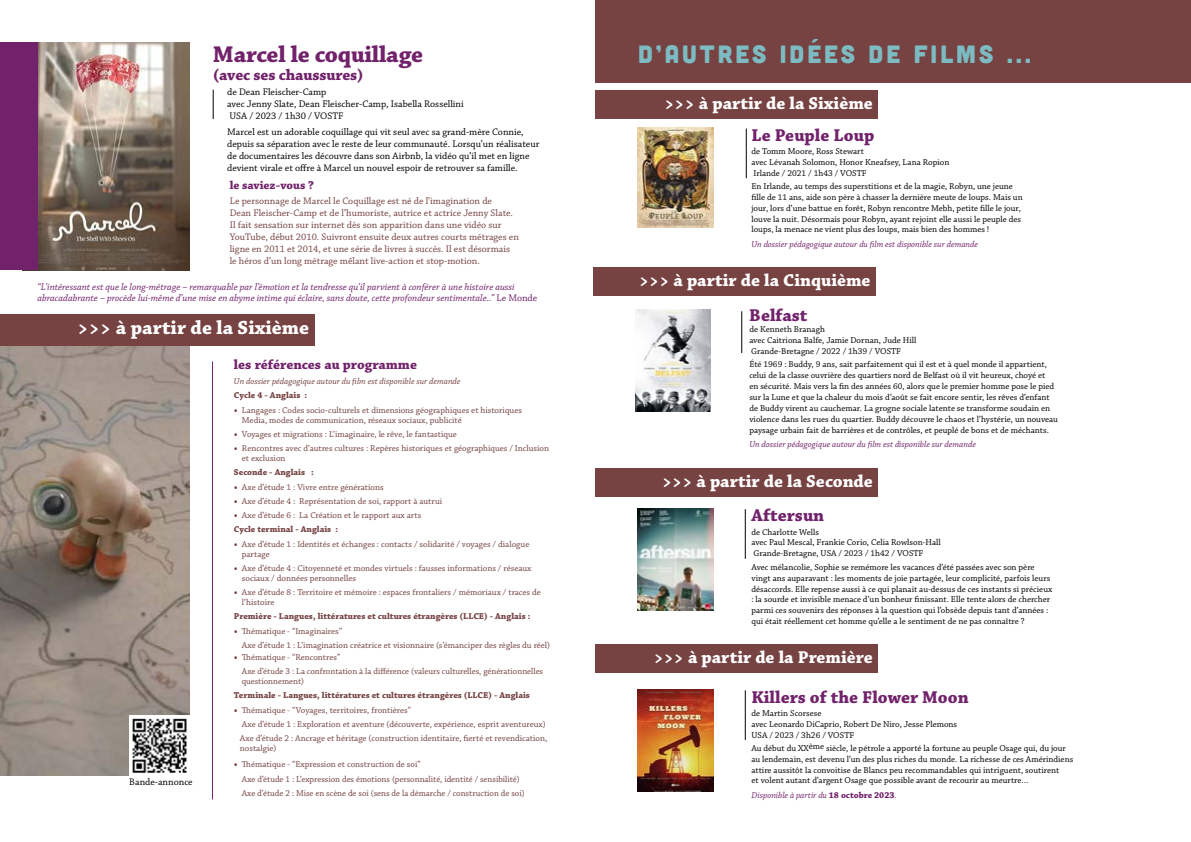
<style>
.page{position:relative;width:1191px;height:842px;background:#fff}
.page>*{position:absolute;margin:0;border:0;box-sizing:border-box;transform-origin:0 0}
.t1{font:25px "Cubano";letter-spacing:.12em;color:#7cbbc2}
.t2{font:700 24px "Chaparral Pro";letter-spacing:-.01em;color:#71226b}
.t3{font:700 20px "Chaparral Pro";color:#fff}
.t4{font:700 18px "Chaparral Pro";color:#fff}
.t5{font:700 18px "Chaparral Pro";color:#71226b}
.t6{font:700 16px "Chaparral Pro";letter-spacing:-.01em;color:#71226b}
.t7{font:700 14px "Chaparral Pro";color:#71226b}
.t8{font:700 12px "Chaparral Pro";color:#71226b}
.t9{font:10px/12px "Chaparral Pro";color:#000}
.t10{font:10px/12px "Chaparral Pro";color:#764242}
.t11{font:italic 10px/11px "Chaparral Pro";color:#71226b}
.t12{font:9px/10.8px "Chaparral Pro";color:#000}
.t13{font:9px/14.3px "Chaparral Pro";color:#764242}
.t14{font:700 9px "Chaparral Pro";color:#764242}
.t15{font:italic 9px "Chaparral Pro";color:#71226b}
.t16{font:italic 9px "Chaparral Pro";color:#764242}
.s1{font-style:normal}
.s2{font-size:13px}
.s3{font-weight:700}
.s4{font-weight:700;font-style:normal}
</style>
<div class="page">
<img style="left:0;top:345px;width:189px;height:430px">
<div style="left:0;top:314px;width:315px;height:31px;background:#764242"></div>
<img style="left:37px;top:43px;width:153px;height:227px">
<div style="left:0;top:43px;width:37px;height:227px;background:#71226b"></div>
<svg style="left:213px;top:90px;width:1px;height:29px"></svg>
<hr style="left:212px;top:361px;width:1px;height:438px;background:#71226b">
<img style="left:130px;top:716px;width:59px;height:59px">
<div style="left:595px;top:91px;width:283px;height:28px;background:#764242"></div>
<img style="left:638px;top:127px;width:75px;height:101px">
<div style="left:595px;top:468px;width:283px;height:28px;background:#764242"></div>
<img style="left:635px;top:309px;width:76px;height:103px">
<img style="left:638px;top:508px;width:75px;height:102px">
<div style="left:595px;top:644px;width:283px;height:28px;background:#764242"></div>
<img style="left:638px;top:689px;width:75px;height:103px">
<div style="left:595px;top:0;width:596px;height:82px;background:#764242"></div>
<hr style="left:745px;top:690px;width:1px;height:50px;background:#000">
<hr style="left:745px;top:509px;width:1px;height:50px;background:#000">
<hr style="left:741px;top:311px;width:1px;height:42px;background:#000">
<hr style="left:746px;top:129px;width:1px;height:49px;background:#000">
<div style="left:593px;top:268px;width:282px;height:28px;background:#764242"></div>
<h2 class="t2" style="left:213px;top:40px;width:212px">Marcel le coquillage</h2>
<h3 class="t6" style="left:213px;top:65px;width:152px">(avec ses chaussures)</h3>
<p class="t9" style="left:227px;top:86px;width:238px">de Dean Fleischer-Camp<br>avec Jenny Slate, Dean Fleischer-Camp, Isabella Rossellini<br>USA / 2023 / 1h30 / VOSTF</p>
<p class="t9" style="left:227px;top:126px;width:314px">Marcel est un adorable coquillage qui vit seul avec sa grand-mère Connie, depuis sa séparation avec le reste de leur communauté. Lorsqu’un réalisateur de documentaires les découvre dans son Airbnb, la vidéo qu’il met en ligne devient virale et offre à Marcel un nouvel espoir de retrouver sa famille.</p>
<h3 class="t8" style="left:230px;top:178px;width:86px">le saviez-vous ?</h3>
<p class="t10" style="left:230px;top:195px;width:291px">Le personnage de Marcel le Coquillage est né de l’imagination de<br>Dean Fleischer-Camp et de l’humoriste, autrice et actrice Jenny Slate.<br>Il fait sensation sur internet dès son apparition dans une vidéo sur YouTube, début 2010. Suivront ensuite deux autres courts métrages en ligne en 2011 et 2014, et une série de livres à succès. Il est désormais le héros d’un long métrage mêlant live-action et stop-motion.</p>
<p class="t11" style="left:37px;top:281px;width:501px">“L’intéressant est que le long-métrage – remarquable par l’émotion et la tendresse qu’il parvient à conférer à une histoire aussi abracadabrante – procède lui-même d’une mise en abyme intime qui éclaire, sans doute, cette profondeur sentimentale..” <span class="s1">Le Monde</span></p>
<h3 class="t3" style="left:78px;top:316px;width:233px">&gt;&gt;&gt; à partir de la Sixième</h3>
<p class="t9" style="left:129px;top:777px;width:65px">Bande-annonce</p>
<h3 class="t7" style="left:234px;top:356px;width:185px">les références au programme</h3>
<p class="t16" style="left:234px;top:376px;width:228px">Un dossier pédagogique autour du film est disponible sur demande</p>
<p class="t14" style="left:234px;top:390px;width:75px">Cycle 4 - Anglais :</p>
<p class="t13" style="left:242px;top:405px;width:281px;line-height:10px;text-indent:-8px"><span class="s2">•</span> Langages : Codes socio-culturels et dimensions géographiques et historiques<br>Media, modes de communication, réseaux sociaux, publicité</p>
<p class="t13" style="left:234px;top:427px;width:224px"><span class="s2">•</span> Voyages et migrations : L’imaginaire, le rêve, le fantastique</p>
<p class="t13" style="left:242px;top:444px;width:309px;line-height:10px;text-indent:-8px"><span class="s2">•</span> Rencontres avec d’autres cultures : Repères historiques et géographiques / Inclusion et exclusion</p>
<p class="t14" style="left:234px;top:467px;width:81px">Seconde - Anglais :</p>
<p class="t13" style="left:234px;top:480px;width:151px"><span class="s2">•</span> Axe d’étude 1 : Vivre entre générations</p>
<p class="t13" style="left:234px;top:494px;width:210px"><span class="s2">•</span> Axe d’étude 4 : Représentation de soi, rapport à autrui</p>
<p class="t13" style="left:234px;top:508px;width:189px"><span class="s2">•</span> Axe d’étude 6 : La Création et le rapport aux arts<br><span class="s3">Cycle terminal - Anglais :</span></p>
<p class="t13" style="left:242px;top:539px;width:289px;line-height:10px;text-indent:-8px"><span class="s2">•</span> Axe d’étude 1 : Identités et échanges : contacts / solidarité / voyages / dialogue partage</p>
<p class="t13" style="left:242px;top:563px;width:291px;line-height:10px;text-indent:-8px"><span class="s2">•</span> Axe d’étude 4 : Citoyenneté et mondes virtuels : fausses informations / réseaux sociaux / données personnelles</p>
<p class="t13" style="left:242px;top:588px;width:300px;line-height:10px;text-indent:-8px"><span class="s2">•</span> Axe d’étude 8 : Territoire et mémoire : espaces frontaliers / mémoriaux / traces de l’histoire</p>
<p class="t14" style="left:234px;top:611px;width:298px">Première - Langues, littératures et cultures étrangères (LLCE) - Anglais :</p>
<p class="t13" style="left:242px;top:624px;width:310px;text-indent:-8px"><span class="s2">•</span> Thématique - “Imaginaires”<br>Axe d’étude 1 : L’imagination créatrice et visionnaire (s’émanciper des règles du réel)</p>
<p class="t13" style="left:242px;top:650px;width:303px;text-indent:-8px"><span class="s2">•</span> Thématique - “Rencontres”<br>Axe d’étude 3 : La confrontation à la différence (valeurs culturelles, générationnelles</p>
<p class="t13" style="left:242px;top:674px;width:64px">questionnement)</p>
<p class="t14" style="left:234px;top:690px;width:297px">Terminale - Langues, littératures et cultures étrangères (LLCE) - Anglais</p>
<p class="t13" style="left:240px;top:703px;width:309px;text-indent:-6px"><span class="s2">•</span> Thématique - “Voyages, territoires, frontières”<br>Axe d’étude 1 : Exploration et aventure (découverte, expérience, esprit aventureux)<br>Axe d’étude 2 : Ancrage et héritage (construction identitaire, fierté et revendication,</p>
<p class="t13" style="left:240px;top:741px;width:38px">nostalgie)</p>
<p class="t13" style="left:242px;top:758px;width:284px;text-indent:-8px"><span class="s2">•</span> Thématique - “Expression et construction de soi”<br>Axe d’étude 1 : L’expression des émotions (personnalité, identité / sensibilité)<br>Axe d’étude 2 : Mise en scène de soi (sens de la démarche / construction de soi)</p>
<h1 class="t1" style="left:638px;top:38px;width:394px">D’AUTRES IDÉES DE FILMS ...</h1>
<h3 class="t4" style="left:664px;top:93px;width:210px">&gt;&gt;&gt; à partir de la Sixième</h3>
<h3 class="t5" style="left:751px;top:125px;width:124px">Le Peuple Loup</h3>
<p class="t12" style="left:751px;top:146px;width:199px">de Tomm Moore, Ross Stewart<br>avec Lévanah Solomon, Honor Kneafsey, Lana Ropion<br>Irlande / 2021 / 1h43 / VOSTF</p>
<p class="t12" style="left:751px;top:181px;width:273px">En Irlande, au temps des superstitions et de la magie, Robyn, une jeune fille de 11 ans, aide son père à chasser la dernière meute de loups. Mais un jour, lors d’une battue en forêt, Robyn rencontre Mebh, petite fille le jour, louve la nuit. Désormais pour Robyn, ayant rejoint elle aussi le peuple des loups, la menace ne vient plus des loups, mais bien des hommes !</p>
<p class="t15" style="left:751px;top:240px;width:228px">Un dossier pédagogique autour du film est disponible sur demande</p>
<h3 class="t4" style="left:639px;top:270px;width:233px">&gt;&gt;&gt; à partir de la Cinquième</h3>
<h3 class="t5" style="left:749px;top:305px;width:60px">Belfast</h3>
<p class="t12" style="left:749px;top:324px;width:169px">de Kenneth Branagh<br>avec Caitriona Balfe, Jamie Dornan, Jude Hill<br>Grande-Bretagne / 2022 / 1h39 / VOSTF</p>
<p class="t12" style="left:749px;top:359px;width:310px">Été 1969 : Buddy, 9 ans, sait parfaitement qui il est et à quel monde il appartient, celui de la classe ouvrière des quartiers nord de Belfast où il vit heureux, choyé et<br>en sécurité. Mais vers la fin des années 60, alors que le premier homme pose le pied sur la Lune et que la chaleur du mois d’août se fait encore sentir, les rêves d’enfant de Buddy virent au cauchemar. La grogne sociale latente se transforme soudain en violence dans les rues du quartier. Buddy découvre le chaos et l’hystérie, un nouveau paysage urbain fait de barrières et de contrôles, et peuplé de bons et de méchants.</p>
<p class="t15" style="left:749px;top:439px;width:228px">Un dossier pédagogique autour du film est disponible sur demande</p>
<h3 class="t4" style="left:662px;top:470px;width:212px">&gt;&gt;&gt; à partir de la Seconde</h3>
<h3 class="t5" style="left:751px;top:505px;width:74px">Aftersun</h3>
<p class="t12" style="left:751px;top:527px;width:191px">de Charlotte Wells<br>avec Paul Mescal, Frankie Corio, Celia Rowlson-Hall<br>Grande-Bretagne, USA / 2023 / 1h42 / VOSTF</p>
<p class="t12" style="left:751px;top:562px;width:302px">Avec mélancolie, Sophie se remémore les vacances d’été passées avec son père vingt ans auparavant : les moments de joie partagée, leur complicité, parfois leurs désaccords. Elle repense aussi à ce qui planait au-dessus de ces instants si précieux : la sourde et invisible menace d’un bonheur finissant. Elle tente alors de chercher parmi ces souvenirs des réponses à la question qui l’obsède depuis tant d’années : qui était réellement cet homme qu’elle a le sentiment de ne pas connaître ?</p>
<h3 class="t4" style="left:653px;top:646px;width:221px">&gt;&gt;&gt; à partir de la Première</h3>
<h3 class="t5" style="left:751px;top:686px;width:219px">Killers of the Flower Moon</h3>
<p class="t12" style="left:751px;top:708px;width:207px">de Martin Scorsese<br>avec Leonardo DiCaprio, Robert De Niro, Jesse Plemons<br>USA / 2023 / 3h26 / VOSTF</p>
<p class="t12" style="left:751px;top:743px;width:323px">Au début du XXème siècle, le pétrole a apporté la fortune au peuple Osage qui, du jour au lendemain, est devenu l’un des plus riches du monde. La richesse de ces Amérindiens attire aussitôt la convoitise de Blancs peu recommandables qui intriguent, soutirent<br>et volent autant d’argent Osage que possible avant de recourir au meurtre…</p>
<p class="t15" style="left:751px;top:790px;width:147px">Disponible à partir du <span class="s4">18 octobre 2023</span>.</p>
</div>
